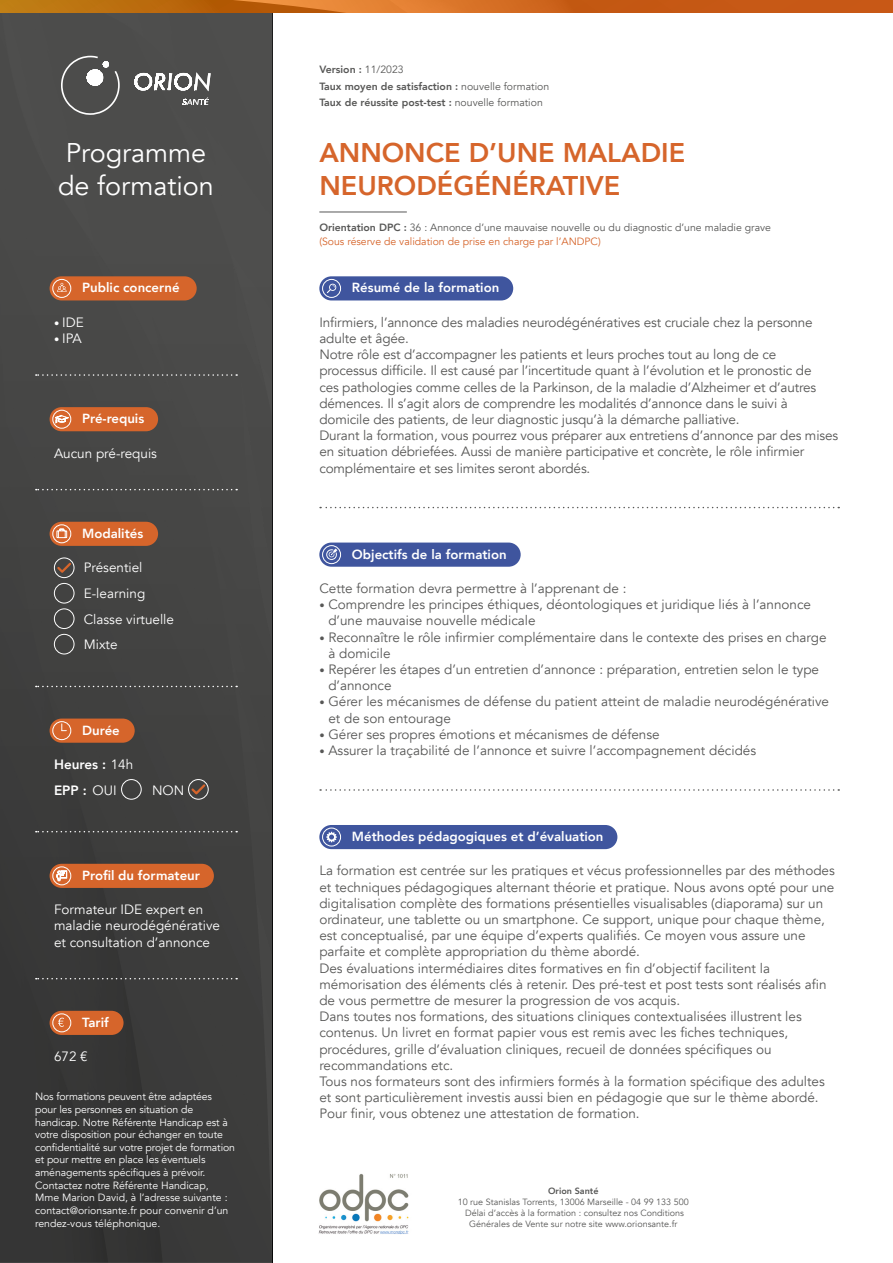
<style>
.page{position:relative;width:893px;height:1263px;background:#fff}
.page>*{position:absolute;margin:0;border:0;box-sizing:border-box;transform-origin:0 0}
.t1{font:800 27px/32.4px "Avenir";color:#d6652b}
.t2{font:27px/32.4px "Avenir";color:#fff}
.t3{font:13.5px/16.2px "Avenir";color:#575756}
.t4{font:13.5px/16.2px "Avenir";color:#fff}
.t5{font:800 13.5px "Avenir";color:#fff}
.t6{font:800 13.2px "Avenir";color:#fff}
.t7{font:10.5px/12.6px "Avenir";letter-spacing:-.01em;color:#fff}
.t8{font:800 10.5px/16px "Avenir";color:#575756}
.t9{font:10.5px "Avenir";color:#575756}
.t10{font:10.5px "Avenir";color:#d6652b}
.t11{font:9px/10.8px "Avenir";color:#575756;text-align:center}
.t12{font:800 9px "Avenir";color:#575756}
.s1{font-size:10.5px}
.s2{font-weight:400}
.s3{font-weight:800}
</style>
<div class="page">
<div style="left:0;top:13px;width:272px;height:1250px;background:linear-gradient(to bottom,#50504f,#353535)"></div>
<svg style="left:0;top:0;width:893px;height:13px;background:#c96819"></svg>
<div style="left:319px;top:276px;width:194px;height:24px;background:#3f559e;border-radius:12px"></div>
<div style="left:322px;top:279px;width:19px;height:19px;border:1px solid #fff;border-radius:50%"></div>
<svg style="left:327px;top:283px;width:10px;height:10px"></svg>
<div style="left:319px;top:542px;width:202px;height:25px;background:#3f559e;border-radius:12px"></div>
<div style="left:322px;top:545px;width:19px;height:19px;border:1px solid #fff;border-radius:50%"></div>
<svg style="left:326px;top:548px;width:12px;height:13px"></svg>
<svg style="left:320px;top:507px;width:519px;height:1px"></svg>
<svg style="left:320px;top:789px;width:519px;height:2px"></svg>
<svg style="left:182px;top:98px;width:28px;height:7px"></svg>
<svg style="left:134px;top:72px;width:77px;height:19px"></svg>
<svg style="left:61px;top:56px;width:59px;height:59px;background:#666"></svg>
<svg style="left:36px;top:374px;width:201px;height:2px"></svg>
<svg style="left:36px;top:489px;width:201px;height:1px"></svg>
<svg style="left:36px;top:686px;width:201px;height:1px"></svg>
<svg style="left:36px;top:831px;width:201px;height:1px"></svg>
<svg style="left:36px;top:978px;width:201px;height:1px"></svg>
<div style="left:50px;top:864px;width:164px;height:24px;background:#d6652b;border-radius:12px"></div>
<div style="left:52px;top:866px;width:19px;height:19px;border:1px solid #fff;border-radius:50%"></div>
<svg style="left:57px;top:871px;width:10px;height:13px"></svg>
<div style="left:50px;top:276px;width:147px;height:24px;background:#d6652b;border-radius:12px"></div>
<div style="left:52px;top:279px;width:19px;height:19px;border:1px solid #fff;border-radius:50%"></div>
<svg style="left:57px;top:283px;width:10px;height:9px"></svg>
<div style="left:54px;top:558px;width:20px;height:20px;border:1px solid #fff;border-radius:50%"></div>
<div style="left:54px;top:608px;width:20px;height:21px;border:1px solid #fff;border-radius:50%"></div>
<div style="left:54px;top:583px;width:20px;height:20px;border:1px solid #fff;border-radius:50%"></div>
<div style="left:54px;top:634px;width:20px;height:20px;border:1px solid #fff;border-radius:50%"></div>
<div style="left:50px;top:522px;width:108px;height:24px;background:#d6652b;border-radius:12px"></div>
<div style="left:52px;top:524px;width:19px;height:19px;border:1px solid #fff;border-radius:50%"></div>
<svg style="left:56px;top:528px;width:11px;height:10px"></svg>
<svg style="left:55px;top:561px;width:18px;height:14px"></svg>
<div style="left:50px;top:718px;width:85px;height:25px;background:#d6652b;border-radius:12px"></div>
<div style="left:52px;top:721px;width:19px;height:19px;border:1px solid #fff;border-radius:50%"></div>
<svg style="left:61px;top:724px;width:5px;height:7px"></svg>
<div style="left:121px;top:779px;width:21px;height:20px;border:1px solid #fff;border-radius:50%"></div>
<div style="left:188px;top:779px;width:21px;height:20px;border:1px solid #fff;border-radius:50%"></div>
<svg style="left:189px;top:782px;width:18px;height:14px"></svg>
<hr style="left:319px;top:212px;width:88px;height:1px;background:#575756">
<div style="left:50px;top:1011px;width:74px;height:24px;background:#d6652b;border-radius:12px"></div>
<div style="left:52px;top:1013px;width:19px;height:19px;border:1px solid #fff;border-radius:50%"></div>
<svg style="left:58px;top:1018px;width:6px;height:9px"></svg>
<img style="left:318px;top:1174px;width:91px;height:60px">
<div style="left:50px;top:407px;width:108px;height:24px;background:#d6652b;border-radius:12px"></div>
<div style="left:52px;top:410px;width:19px;height:19px;border:1px solid #fff;border-radius:50%"></div>
<svg style="left:55px;top:415px;width:13px;height:8px"></svg>
<div style="left:319px;top:825px;width:298px;height:24px;background:#3f559e;border-radius:12px"></div>
<div style="left:322px;top:828px;width:19px;height:18px;border:1px solid #fff;border-radius:50%"></div>
<svg style="left:326px;top:832px;width:11px;height:10px"></svg>
<h1 class="t2" style="left:58px;top:137px;width:157px">Programme de formation</h1>
<p class="t6" style="left:82px;top:277px;width:99px">Public concerné</p>
<p class="t4" style="left:54px;top:314px;width:31px"><span class="s1">•</span> IDE</p>
<p class="t4" style="left:54px;top:330px;width:29px"><span class="s1">•</span> IPA</p>
<p class="t6" style="left:82px;top:408px;width:64px">Pré-requis</p>
<p class="t4" style="left:54px;top:445px;width:105px">Aucun pré-requis</p>
<p class="t6" style="left:82px;top:523px;width:63px">Modalités</p>
<p class="t4" style="left:84px;top:560px;width:60px">Présentiel</p>
<p class="t4" style="left:84px;top:585px;width:63px">E-learning</p>
<p class="t4" style="left:84px;top:637px;width:35px">Mixte</p>
<p class="t4" style="left:84px;top:611px;width:92px">Classe virtuelle</p>
<p class="t6" style="left:82px;top:720px;width:39px">Durée</p>
<p class="t5" style="left:54px;top:754px;width:81px">Heures : <span class="s2">14h</span></p>
<p class="t5" style="left:54px;top:780px;width:64px">EPP : <span class="s2">OUI</span></p>
<p class="t4" style="left:152px;top:782px;width:34px">NON</p>
<p class="t6" style="left:82px;top:865px;width:119px">Profil du formateur</p>
<p class="t4" style="left:54px;top:902px;width:168px">Formateur IDE expert en maladie neurodégénérative et consultation d’annonce</p>
<p class="t6" style="left:82px;top:1012px;width:28px">Tarif</p>
<p class="t4" style="left:54px;top:1049px;width:35px">672 €</p>
<p class="t7" style="left:35px;top:1091px;width:201px">Nos formations peuvent être adaptées pour les personnes en situation de handicap. Notre Référente Handicap est à votre disposition pour échanger en toute confidentialité sur votre projet de formation et pour mettre en place les éventuels aménagements spécifiques à prévoir.<br>Contactez notre Référente Handicap, Mme Marion David, à l’adresse suivante : contact@orionsante.fr pour convenir d’un rendez-vous téléphonique.</p>
<p class="t8" style="left:319px;top:62px;width:231px">Version : <span class="s2">11/2023<br></span>Taux moyen de satisfaction : <span class="s2">nouvelle formation<br></span>Taux de réussite post-test : <span class="s2">nouvelle formation</span></p>
<h1 class="t1" style="left:319px;top:137px;width:367px">ANNONCE D’UNE MALADIE<br>NEURODÉGÉNÉRATIVE</h1>
<p class="t9" style="left:319px;top:221px;width:453px"><span class="s3">Orientation DPC :</span> 36 : Annonce d’une mauvaise nouvelle ou du diagnostic d’une maladie grave</p>
<p class="t10" style="left:319px;top:235px;width:283px">(Sous réserve de validation de prise en charge par l’ANDPC)</p>
<p class="t6" style="left:352px;top:277px;width:149px">Résumé de la formation</p>
<p class="t3" style="left:319px;top:314px;width:520px">Infirmiers, l’annonce des maladies neurodégénératives est cruciale chez la personne adulte et âgée.<br>Notre rôle est d’accompagner les patients et leurs proches tout au long de ce<br>processus difficile. Il est causé par l’incertitude quant à l’évolution et le pronostic de<br>ces pathologies comme celles de la Parkinson, de la maladie d’Alzheimer et d’autres démences. Il s’agit alors de comprendre les modalités d’annonce dans le suivi à domicile des patients, de leur diagnostic jusqu’à la démarche palliative.<br>Durant la formation, vous pourrez vous préparer aux entretiens d’annonce par des mises en situation débriefées. Aussi de manière participative et concrète, le rôle infirmier complémentaire et ses limites seront abordés.</p>
<p class="t6" style="left:352px;top:544px;width:156px">Objectifs de la formation</p>
<p class="t3" style="left:319px;top:580px;width:309px">Cette formation devra permettre à l’apprenant de :</p>
<p class="t3" style="left:328px;top:597px;width:484px;text-indent:-9px"><span class="s1">•</span> Comprendre les principes éthiques, déontologiques et juridique liés à l’annonce d’une mauvaise nouvelle médicale</p>
<p class="t3" style="left:328px;top:629px;width:500px;text-indent:-9px"><span class="s1">•</span> Reconnaître le rôle infirmier complémentaire dans le contexte des prises en charge à domicile</p>
<p class="t3" style="left:328px;top:661px;width:492px;text-indent:-9px"><span class="s1">•</span> Repérer les étapes d’un entretien d’annonce : préparation, entretien selon le type d’annonce</p>
<p class="t3" style="left:328px;top:694px;width:502px;text-indent:-9px"><span class="s1">•</span> Gérer les mécanismes de défense du patient atteint de maladie neurodégénérative et de son entourage</p>
<p class="t3" style="left:319px;top:726px;width:342px"><span class="s1">•</span> Gérer ses propres émotions et mécanismes de défense</p>
<p class="t3" style="left:319px;top:742px;width:438px"><span class="s1">•</span> Assurer la traçabilité de l’annonce et suivre l’accompagnement décidés</p>
<p class="t6" style="left:352px;top:826px;width:253px">Méthodes pédagogiques et d’évaluation</p>
<p class="t3" style="left:319px;top:863px;width:517px">La formation est centrée sur les pratiques et vécus professionnelles par des méthodes et techniques pédagogiques alternant théorie et pratique. Nous avons opté pour une digitalisation complète des formations présentielles visualisables (diaporama) sur un ordinateur, une tablette ou un smartphone. Ce support, unique pour chaque thème, est conceptualisé, par une équipe d’experts qualifiés. Ce moyen vous assure une parfaite et complète appropriation du thème abordé.<br>Des évaluations intermédiaires dites formatives en fin d’objectif facilitent la mémorisation des éléments clés à retenir. Des pré-test et post tests sont réalisés afin de vous permettre de mesurer la progression de vos acquis.<br>Dans toutes nos formations, des situations cliniques contextualisées illustrent les contenus. Un livret en format papier vous est remis avec les fiches techniques, procédures, grille d’évaluation cliniques, recueil de données spécifiques ou recommandations etc.<br>Tous nos formateurs sont des infirmiers formés à la formation spécifique des adultes et sont particulièrement investis aussi bien en pédagogie que sur le thème abordé.<br>Pour finir, vous obtenez une attestation de formation.</p>
<p class="t12" style="left:548px;top:1184px;width:52px">Orion Santé</p>
<p class="t11" style="left:458px;top:1196px;width:233px">10 rue Stanislas Torrents, 13006 Marseille - 04 99 133 500<br>Délai d’accès à la formation : consultez nos Conditions<br>Générales de Vente sur notre site www.orionsante.fr</p>
</div>
